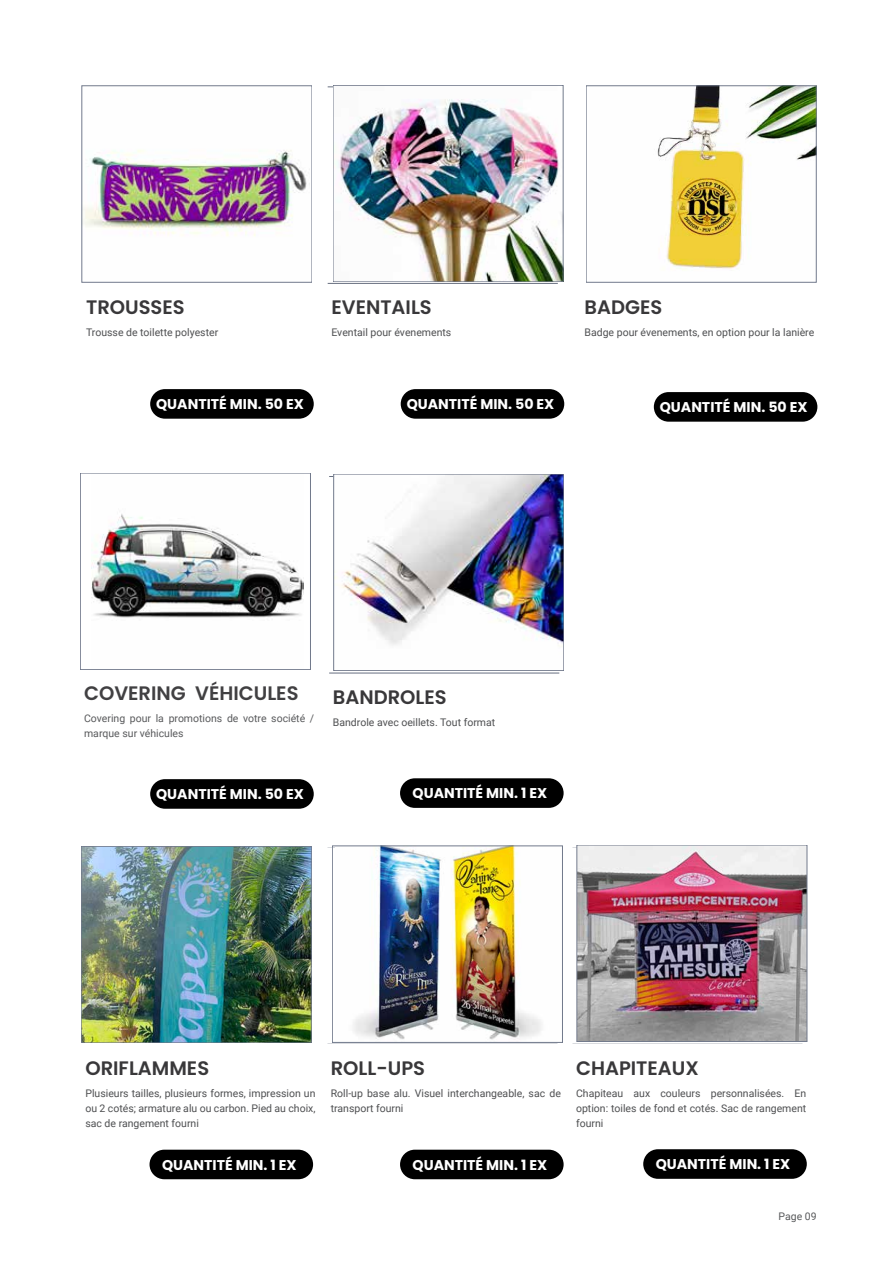
<style>
.page{position:relative;width:893px;height:1263px;background:#fff}
.page>*{position:absolute;margin:0;border:0;box-sizing:border-box;transform-origin:0 0}
.t1{font:600 19.5px "Poppins";color:#39383a}
.t2{font:600 19.5px "Poppins";color:#414042}
.t3{font:700 14.1px "Poppins";color:#fff}
.t4{font:10.5px/15px "Roboto";color:#4e4f51;text-align:justify}
.t5{font:10.5px/15px "Roboto";color:#58595b}
</style>
<div class="page">
<img style="left:83px;top:848px;width:226px;height:193px">
<div style="left:81px;top:846px;width:230px;height:197px;border:1px solid #727a8c"></div>
<img style="left:579px;top:847px;width:226px;height:192px">
<div style="left:577px;top:845px;width:230px;height:196px;border:1px solid #727a8c"></div>
<img style="left:353px;top:848px;width:189px;height:192px">
<div style="left:150px;top:1150px;width:163px;height:29px;background:#000;border-radius:15px"></div>
<div style="left:400px;top:1150px;width:164px;height:29px;background:#000;border-radius:15px"></div>
<div style="left:643px;top:1149px;width:164px;height:30px;background:#000;border-radius:15px"></div>
<img style="left:84px;top:150px;width:226px;height:86px">
<img style="left:336px;top:99px;width:225px;height:181px">
<div style="left:333px;top:85px;width:230px;height:197px;border:1px solid #727a8c"></div>
<img style="left:91px;top:514px;width:212px;height:104px">
<div style="left:80px;top:473px;width:230px;height:197px;border:1px solid #727a8c"></div>
<div style="left:150px;top:389px;width:164px;height:30px;background:#000;border-radius:15px"></div>
<div style="left:401px;top:389px;width:163px;height:30px;background:#000;border-radius:15px"></div>
<img style="left:336px;top:476px;width:226px;height:170px">
<div style="left:334px;top:474px;width:230px;height:197px;border:1px solid #727a8c"></div>
<div style="left:400px;top:778px;width:164px;height:30px;background:#000;border-radius:15px"></div>
<div style="left:150px;top:779px;width:164px;height:30px;background:#000;border-radius:15px"></div>
<img style="left:657px;top:88px;width:157px;height:182px">
<div style="left:654px;top:392px;width:163px;height:30px;background:#000;border-radius:15px"></div>
<h1 class="t1" style="left:86px;top:296px;width:100px">TROUSSES</h1>
<h1 class="t1" style="left:331px;top:296px;width:102px">EVENTAILS</h1>
<h1 class="t1" style="left:585px;top:296px;width:79px">BADGES</h1>
<p class="t4" style="left:86px;top:324px;width:134px">Trousse de toilette polyester</p>
<p class="t4" style="left:331px;top:324px;width:121px">Eventail pour évenements</p>
<p class="t4" style="left:585px;top:324px;width:231px">Badge pour évenements, en option pour la lanière</p>
<h2 class="t3" style="left:156px;top:396px;width:149px">QUANTITÉ MIN. 50 EX</h2>
<h2 class="t3" style="left:407px;top:396px;width:149px">QUANTITÉ MIN. 50 EX</h2>
<h2 class="t3" style="left:660px;top:399px;width:149px">QUANTITÉ MIN. 50 EX</h2>
<h1 class="t2" style="left:84px;top:682px;width:216px">COVERING VÉHICULES</h1>
<p class="t5" style="left:84px;top:711px;width:232px">Covering pour la promotions de votre société / marque sur véhicules</p>
<h1 class="t1" style="left:333px;top:686px;width:115px">BANDROLES</h1>
<p class="t4" style="left:333px;top:714px;width:164px">Bandrole avec oeillets. Tout format</p>
<h2 class="t3" style="left:156px;top:786px;width:149px">QUANTITÉ MIN. 50 EX</h2>
<h2 class="t3" style="left:413px;top:785px;width:136px">QUANTITÉ MIN. 1 EX</h2>
<h1 class="t1" style="left:85px;top:1056px;width:125px">ORIFLAMMES</h1>
<p class="t4" style="left:85px;top:1085px;width:232px">Plusieurs tailles, plusieurs formes, impression un ou 2 cotés; armature alu ou carbon. Pied au choix, sac de rangement fourni</p>
<h1 class="t1" style="left:331px;top:1056px;width:96px">ROLL-UPS</h1>
<p class="t4" style="left:331px;top:1085px;width:232px">Roll-up base alu. Visuel interchangeable, sac de transport fourni</p>
<h1 class="t1" style="left:576px;top:1056px;width:124px">CHAPITEAUX</h1>
<p class="t4" style="left:576px;top:1085px;width:232px">Chapiteau aux couleurs personnalisées. En option: toiles de fond et cotés. Sac de rangement fourni</p>
<h2 class="t3" style="left:162px;top:1157px;width:136px">QUANTITÉ MIN. 1 EX</h2>
<h2 class="t3" style="left:413px;top:1157px;width:136px">QUANTITÉ MIN. 1 EX</h2>
<h2 class="t3" style="left:656px;top:1156px;width:136px">QUANTITÉ MIN. 1 EX</h2>
<p class="t5" style="left:778px;top:1209px;width:40px">Page 09</p>
</div>
